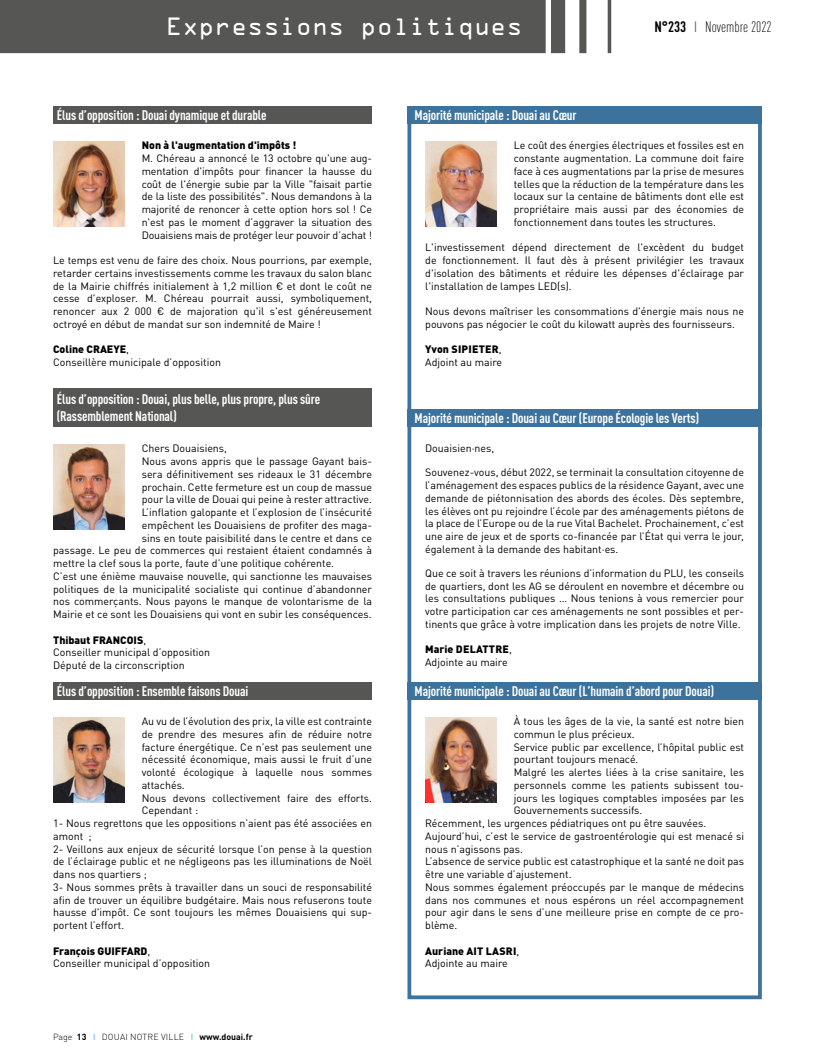
<style>
.page{position:relative;width:815px;height:1063px;background:#fff}
.page>*{position:absolute;margin:0;border:0;box-sizing:border-box;transform-origin:0 0}
.t1{font:22.5px "OCRA Alternate";color:#fff}
.t2{font:300 condensed 15px "DIN Pro";color:#000}
.t3{font:700 condensed 13.75px/16.2px "DIN Pro";letter-spacing:-.01em;color:#fff}
.t4{font:10.62px/12.8px "DIN Pro";color:#000}
.t5{font:900 10.62px "DIN Pro";color:#000}
.t6{font:300 8.75px "DIN Pro";letter-spacing:.02em;color:#000}
.s1{font-weight:700}
.s2{font-weight:400;color:#565655}
.s3{font-weight:900}
.s4{font-weight:400;color:#34a9e1}
</style>
<div class="page">
<svg style="left:0;top:0;width:611px;height:53px;background:#616160"></svg>
<div style="left:407px;top:106px;width:355px;height:893px;border:4px solid #3c729b"></div>
<div style="left:407px;top:682px;width:355px;height:18px;background:#3c729b"></div>
<div style="left:53px;top:106px;width:319px;height:18px;background:#565655"></div>
<div style="left:53px;top:682px;width:319px;height:18px;background:#565655"></div>
<div style="left:53px;top:388px;width:319px;height:39px;background:#565655"></div>
<div style="left:407px;top:106px;width:355px;height:18px;background:#3c729b"></div>
<div style="left:407px;top:409px;width:355px;height:18px;background:#3c729b"></div>
<img style="left:425px;top:718px;width:71px;height:85px">
<img style="left:53px;top:718px;width:71px;height:85px">
<img style="left:425px;top:142px;width:71px;height:85px">
<img style="left:53px;top:445px;width:71px;height:85px">
<img style="left:53px;top:142px;width:71px;height:85px">
<h1 class="t1" style="left:166px;top:17px;width:358px">Expressions politiques</h1>
<h2 class="t2" style="left:654px;top:16px;width:119px"><span class="s1">N°233</span> <span class="s2">I</span> Novembre 2022</h2>
<p class="t3" style="left:57px;top:106px;width:211px">Élus d’opposition : Douai dynamique et durable</p>
<p class="t3" style="left:415px;top:106px;width:164px">Majorité municipale : Douai au Cœur</p>
<p class="t5" style="left:142px;top:136px;width:156px">Non à l'augmentation d'impôts !</p>
<p class="t4" style="left:142px;top:151px;width:232px;text-align:justify">M. Chéreau a annoncé le 13 octobre qu'une aug&shy;mentation d'impôts pour financer la hausse du coût de l'énergie subie par la Ville "faisait partie de la liste des possibilités". Nous demandons à la majorité de renoncer à cette option hors sol ! Ce n'est pas le moment d’aggraver la situation des Douaisiens mais de protéger leur pouvoir d’achat !</p>
<p class="t4" style="left:53px;top:253px;width:320px;text-align:justify">Le temps est venu de faire des choix. Nous pourrions, par exemple, retarder certains investissements comme les travaux du salon blanc de la Mairie chiffrés initialement à 1,2 million € et dont le coût ne cesse d'exploser. M. Chéreau pourrait aussi, symboliquement, renoncer aux 2 000 € de majoration qu'il s'est généreusement octroyé en début de mandat sur son indemnité de Maire !</p>
<p class="t4" style="left:53px;top:342px;width:169px"><span class="s3">Coline CRAEYE</span>,<br>Conseillère municipale d’opposition</p>
<p class="t4" style="left:514px;top:138px;width:232px;text-align:justify">Le coût des énergies électriques et fossiles est en constante augmentation. La commune doit faire face à ces augmentations par la prise de mesures telles que la réduction de la température dans les locaux sur la centaine de bâtiments dont elle est propriétaire mais aussi par des économies de fonctionnement dans toutes les structures.</p>
<p class="t4" style="left:425px;top:240px;width:320px;text-align:justify">L'investissement dépend directement de l'excèdent du budget de fonctionnement. Il faut dès à présent privilégier les travaux d'isolation des bâtiments et réduire les dépenses d'éclairage par l'installation de lampes LED(s).</p>
<p class="t4" style="left:425px;top:304px;width:320px">Nous devons maîtriser les consommations d'énergie mais nous ne pouvons pas négocier le coût du kilowatt auprès des fournisseurs.</p>
<p class="t4" style="left:425px;top:342px;width:79px"><span class="s3">Yvon SIPIETER</span>,<br>Adjoint au maire</p>
<p class="t3" style="left:57px;top:390px;width:265px">Élus d’opposition : Douai, plus belle, plus propre, plus sûre (Rassemblement National)</p>
<p class="t3" style="left:415px;top:409px;width:286px">Majorité municipale : Douai au Cœur (Europe Écologie les Verts)</p>
<p class="t4" style="left:142px;top:441px;width:87px">Chers Douaisiens,</p>
<p class="t4" style="left:142px;top:454px;width:232px">Nous avons appris que le passage Gayant bais-</p>
<p class="t4" style="left:142px;top:466px;width:232px">sera définitivement ses rideaux le 31 décembre</p>
<p class="t4" style="left:142px;top:479px;width:232px">prochain. Cette fermeture est un coup de massue</p>
<p class="t4" style="left:142px;top:492px;width:232px">pour la ville de Douai qui peine à rester attractive.</p>
<p class="t4" style="left:142px;top:505px;width:232px">L’inflation galopante et l’explosion de l’insécurité</p>
<p class="t4" style="left:142px;top:517px;width:232px">empêchent les Douaisiens de profiter des maga-</p>
<p class="t4" style="left:142px;top:530px;width:232px">sins en toute paisibilité dans le centre et dans ce</p>
<p class="t4" style="left:53px;top:543px;width:320px">passage. Le peu de commerces qui restaient étaient condamnés à</p>
<p class="t4" style="left:53px;top:556px;width:283px">mettre la clef sous la porte, faute d’une politique cohérente.</p>
<p class="t4" style="left:53px;top:568px;width:320px">C’est une énième mauvaise nouvelle, qui sanctionne les mauvaises</p>
<p class="t4" style="left:53px;top:581px;width:320px">politiques de la municipalité socialiste qui continue d’abandonner</p>
<p class="t4" style="left:53px;top:594px;width:320px">nos commerçants. Nous payons le manque de volontarisme de la</p>
<p class="t4" style="left:53px;top:607px;width:320px">Mairie et ce sont les Douaisiens qui vont en subir les conséquences.</p>
<p class="t4" style="left:53px;top:632px;width:159px"><span class="s3">Thibaut FRANCOIS</span>,<br>Conseiller municipal d’opposition<br>Député de la circonscription</p>
<p class="t4" style="left:425px;top:441px;width:71px">Douaisien·nes,</p>
<p class="t4" style="left:425px;top:465px;width:320px;text-align:justify">Souvenez-vous, début 2022, se terminait la consultation citoyenne de l’aménagement des espaces publics de la résidence Gayant, avec une demande de piétonnisation des abords des écoles. Dès septembre, les élèves ont pu rejoindre l’école par des aménagements piétons de la place de l’Europe ou de la rue Vital Bachelet. Prochainement, c’est une aire de jeux et de sports co-financée par l’État qui verra le jour, également à la demande des habitant·es.</p>
<p class="t4" style="left:425px;top:565px;width:320px;text-align:justify">Que ce soit à travers les réunions d’information du PLU, les conseils de quartiers, dont les AG se déroulent en novembre et décembre ou les consultations publiques … Nous tenions à vous remercier pour votre participation car ces aménagements ne sont possibles et per&shy;tinents que grâce à votre implication dans les projets de notre Ville.</p>
<p class="t4" style="left:425px;top:642px;width:88px"><span class="s3">Marie DELATTRE</span>,<br>Adjointe au maire</p>
<p class="t3" style="left:57px;top:682px;width:193px">Élus d’opposition : Ensemble faisons Douai</p>
<p class="t3" style="left:415px;top:682px;width:301px">Majorité municipale : Douai au Cœur (L’humain d’abord pour Douai)</p>
<p class="t4" style="left:142px;top:714px;width:232px">Au vu de l’évolution des prix, la ville est contrainte</p>
<p class="t4" style="left:142px;top:727px;width:232px">de prendre des mesures afin de réduire notre</p>
<p class="t4" style="left:142px;top:739px;width:232px">facture énergétique. Ce n’est pas seulement une</p>
<p class="t4" style="left:142px;top:752px;width:232px">nécessité économique, mais aussi le fruit d’une</p>
<p class="t4" style="left:142px;top:765px;width:232px">volonté écologique à laquelle nous sommes</p>
<p class="t4" style="left:142px;top:778px;width:45px">attachés.</p>
<p class="t4" style="left:142px;top:790px;width:232px">Nous devons collectivement faire des efforts.</p>
<p class="t4" style="left:142px;top:803px;width:58px">Cependant :</p>
<p class="t4" style="left:53px;top:816px;width:320px">1- Nous regrettons que les oppositions n’aient pas été associées en</p>
<p class="t4" style="left:53px;top:829px;width:40px">amont ;</p>
<p class="t4" style="left:53px;top:841px;width:320px">2- Veillons aux enjeux de sécurité lorsque l’on pense à la question</p>
<p class="t4" style="left:53px;top:854px;width:320px">de l’éclairage public et ne négligeons pas les illuminations de Noël</p>
<p class="t4" style="left:53px;top:867px;width:95px">dans nos quartiers ;</p>
<p class="t4" style="left:53px;top:880px;width:320px">3- Nous sommes prêts à travailler dans un souci de responsabilité</p>
<p class="t4" style="left:53px;top:892px;width:320px">afin de trouver un équilibre budgétaire. Mais nous refuserons toute</p>
<p class="t4" style="left:53px;top:905px;width:320px">hausse d'impôt. Ce sont toujours les mêmes Douaisiens qui sup-</p>
<p class="t4" style="left:53px;top:918px;width:73px">portent l’effort.</p>
<p class="t4" style="left:53px;top:943px;width:159px"><span class="s3">François GUIFFARD</span>,<br>Conseiller municipal d’opposition</p>
<p class="t4" style="left:514px;top:714px;width:232px">À tous les âges de la vie, la santé est notre bien</p>
<p class="t4" style="left:514px;top:727px;width:123px">commun le plus précieux.</p>
<p class="t4" style="left:514px;top:739px;width:232px">Service public par excellence, l’hôpital public est</p>
<p class="t4" style="left:514px;top:752px;width:126px">pourtant toujours menacé.</p>
<p class="t4" style="left:514px;top:765px;width:232px">Malgré les alertes liées à la crise sanitaire, les</p>
<p class="t4" style="left:514px;top:778px;width:232px">personnels comme les patients subissent tou-</p>
<p class="t4" style="left:514px;top:790px;width:232px">jours les logiques comptables imposées par les</p>
<p class="t4" style="left:514px;top:803px;width:130px">Gouvernements successifs.</p>
<p class="t4" style="left:425px;top:816px;width:283px">Récemment, les urgences pédiatriques ont pu être sauvées.</p>
<p class="t4" style="left:425px;top:829px;width:320px">Aujourd’hui, c’est le service de gastroentérologie qui est menacé si</p>
<p class="t4" style="left:425px;top:841px;width:99px">nous n’agissons pas.</p>
<p class="t4" style="left:425px;top:854px;width:320px">L’absence de service public est catastrophique et la santé ne doit pas</p>
<p class="t4" style="left:425px;top:867px;width:148px">être une variable d’ajustement.</p>
<p class="t4" style="left:425px;top:880px;width:320px">Nous sommes également préoccupés par le manque de médecins</p>
<p class="t4" style="left:425px;top:892px;width:320px">dans nos communes et nous espérons un réel accompagnement</p>
<p class="t4" style="left:425px;top:905px;width:320px">pour agir dans le sens d’une meilleure prise en compte de ce pro-</p>
<p class="t4" style="left:425px;top:918px;width:34px">blème.</p>
<p class="t4" style="left:425px;top:943px;width:96px"><span class="s3">Auriane AIT LASRI</span>,<br>Adjointe au maire</p>
<p class="t6" style="left:53px;top:1030px;width:201px">Page <span class="s1">13</span> <span class="s4">I</span> DOUAI NOTRE VILLE <span class="s4">I</span> <span class="s1">www.douai.fr</span></p>
</div>
